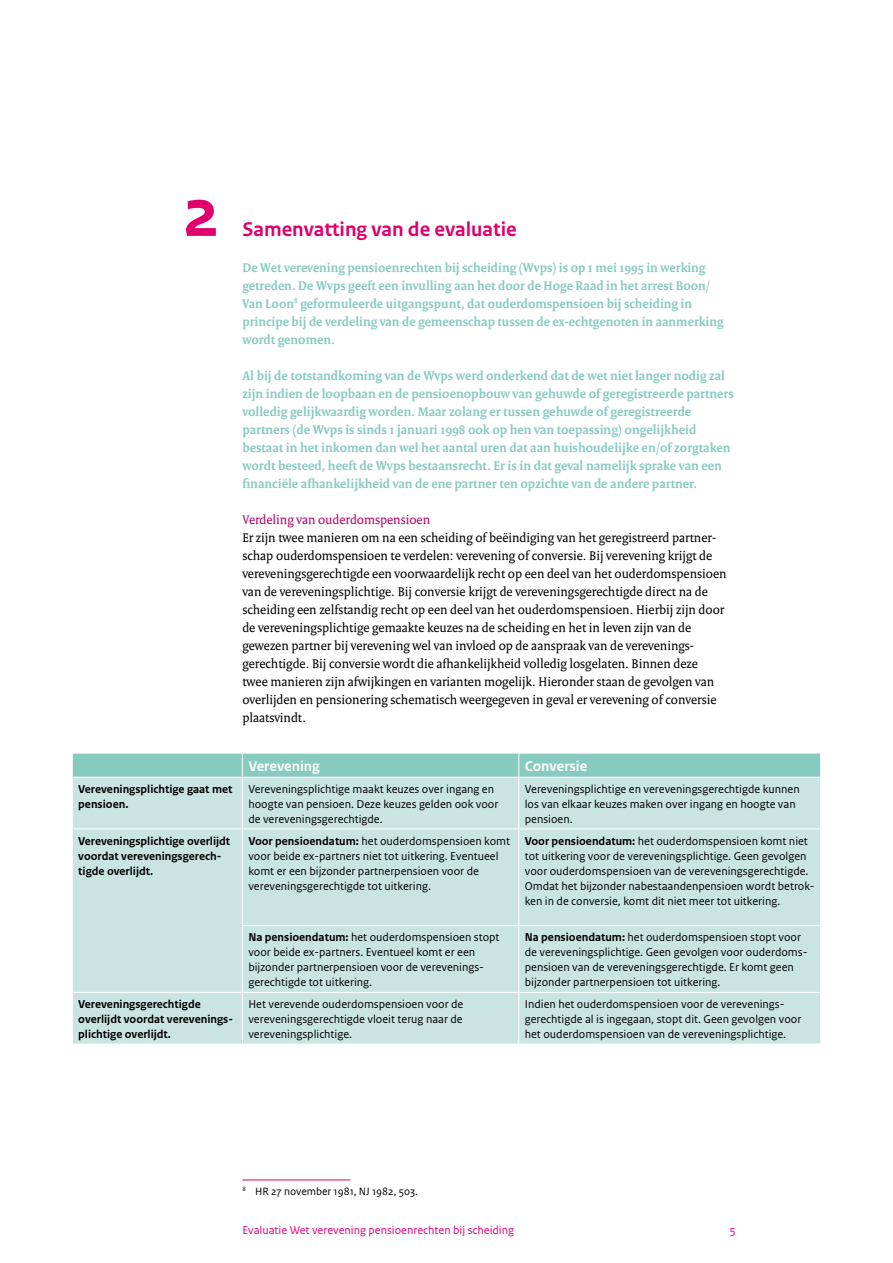
<style>
.page{position:relative;width:893px;height:1263px;background:#fff}
.page>*{position:absolute;margin:0;border:0;box-sizing:border-box;transform-origin:0 0}
._04_RO_Paragraafkop{font:700 72px "Rijksoverheid Sans Text";color:#df006c}
._04_RO_Paragraafkop-2{font:700 21px "Rijksoverheid Sans Text";color:#df006c}
._30_RO_Tabel_Kop{font:700 15px "Rijksoverheid Sans Text";color:#fff}
._09_RO_Inleiding{font:700 13.5px/18px "Rijksoverheid Serif";color:#86cac0}
._10_RO_Broodtekst{font:13.5px/18px "Rijksoverheid Serif";color:#000}
._07_RO_Tussenkop{font:13.5px "Rijksoverheid Serif";color:#b80066}
._32_RO_Tabel_Broodte{font:12px/15px "Rijksoverheid Sans Text";color:#000}
._31_RO_Tabel_Tussenk{font:700 12px/15px "Rijksoverheid Sans Text";color:#000}
.t1{font:12px "Rijksoverheid Sans Text";color:#e5007b}
._14_RO_Voetnoot{font:11.25px "Rijksoverheid Sans Text";color:#000}
.s1{font-weight:700}
</style>
<div class="page">
<hr style="left:242px;top:1179px;width:108px;height:1px;background:#df006c">
<div style="left:73px;top:778px;width:747px;height:266px;background:#cae5e1"></div>
<svg style="left:72px;top:753px;width:749px;height:24px;background:#8bccc2"></svg>
<hr style="left:242px;top:777px;width:1px;height:51px;background:#fff">
<hr style="left:518px;top:777px;width:1px;height:51px;background:#fff">
<hr style="left:72px;top:828px;width:170px;height:1px;background:#fff">
<hr style="left:242px;top:828px;width:277px;height:1px;background:#fff">
<hr style="left:242px;top:829px;width:1px;height:96px;background:#fff">
<hr style="left:519px;top:828px;width:302px;height:1px;background:#fff">
<hr style="left:518px;top:829px;width:1px;height:96px;background:#fff">
<hr style="left:242px;top:925px;width:277px;height:1px;background:#fff">
<hr style="left:242px;top:926px;width:1px;height:66px;background:#fff">
<hr style="left:519px;top:925px;width:302px;height:1px;background:#fff">
<hr style="left:518px;top:926px;width:1px;height:66px;background:#fff">
<hr style="left:72px;top:992px;width:170px;height:1px;background:#fff">
<hr style="left:242px;top:992px;width:277px;height:1px;background:#fff">
<hr style="left:242px;top:993px;width:1px;height:51px;background:#fff">
<hr style="left:519px;top:992px;width:302px;height:1px;background:#fff">
<hr style="left:518px;top:993px;width:1px;height:51px;background:#fff">
<p class="_04_RO_Paragraafkop" style="left:183px;top:172px;width:38px">2</p>
<p class="_04_RO_Paragraafkop-2" style="left:242px;top:217px;width:276px">Samenvatting van de evaluatie</p>
<p class="_09_RO_Inleiding" style="left:242px;top:258px;width:483px">De Wet verevening pensioenrechten bij scheiding (Wvps) is op 1 mei 1995 in werking getreden. De Wvps geeft een invulling aan het door de Hoge Raad in het arrest Boon/ Van Loon<sup>8</sup> geformuleerde uitgangspunt, dat ouderdomspensioen bij scheiding in principe bij de verdeling van de gemeenschap tussen de ex-echtgenoten in aanmerking wordt genomen.</p>
<p class="_09_RO_Inleiding" style="left:242px;top:366px;width:493px">Al bij de totstandkoming van de Wvps werd onderkend dat de wet niet langer nodig zal zijn indien de loopbaan en de pensioenopbouw van gehuwde of geregistreerde partners volledig gelijkwaardig worden. Maar zolang er tussen gehuwde of geregistreerde partners (de Wvps is sinds 1 januari 1998 ook op hen van toepassing) ongelijkheid bestaat in het inkomen dan wel het aantal uren dat aan huishoudelijke en/of zorgtaken wordt besteed, heeft de Wvps bestaansrecht. Er is in dat geval namelijk sprake van een financiële afhankelijkheid van de ene partner ten opzichte van de andere partner.</p>
<p class="_07_RO_Tussenkop" style="left:242px;top:511px;width:189px">Verdeling van ouderdomspensioen</p>
<p class="_10_RO_Broodtekst" style="left:242px;top:528px;width:486px">Er zijn twee manieren om na een scheiding of beëindiging van het geregistreerd partner&shy;schap ouderdomspensioen te verdelen: verevening of conversie. Bij verevening krijgt de vereveningsgerechtigde een voorwaardelijk recht op een deel van het ouderdomspensioen van de vereveningsplichtige. Bij conversie krijgt de vereveningsgerechtigde direct na de scheiding een zelfstandig recht op een deel van het ouderdomspensioen. Hierbij zijn door de vereveningsplichtige gemaakte keuzes na de scheiding en het in leven zijn van de gewezen partner bij verevening wel van invloed op de aanspraak van de verevenings&shy;gerechtigde. Bij conversie wordt die afhankelijkheid volledig losgelaten. Binnen deze twee manieren zijn afwijkingen en varianten mogelijk. Hieronder staan de gevolgen van overlijden en pensionering schematisch weergegeven in geval er verevening of conversie plaatsvindt.</p>
<p class="_30_RO_Tabel_Kop" style="left:248px;top:758px;width:73px">Verevening</p>
<p class="_30_RO_Tabel_Kop" style="left:525px;top:758px;width:64px">Conversie</p>
<p class="_31_RO_Tabel_Tussenk" style="left:78px;top:782px;width:156px">Vereveningsplichtige gaat met pensioen.</p>
<p class="_32_RO_Tabel_Broodte" style="left:248px;top:782px;width:252px">Vereveningsplichtige maakt keuzes over ingang en hoogte van pensioen. Deze keuzes gelden ook voor de vereveningsgerechtigde.</p>
<p class="_32_RO_Tabel_Broodte" style="left:525px;top:782px;width:276px">Vereveningsplichtige en vereveningsgerechtigde kunnen los van elkaar keuzes maken over ingang en hoogte van pensioen.</p>
<p class="_31_RO_Tabel_Tussenk" style="left:78px;top:833px;width:153px">Vereveningsplichtige overlijdt voordat vereveningsgerech&shy;tigde overlijdt.</p>
<p class="_32_RO_Tabel_Broodte" style="left:248px;top:833px;width:263px"><span class="s1">Voor pensioendatum:</span> het ouderdomspensioen komt voor beide ex-partners niet tot uitkering. Eventueel komt er een bijzonder partnerpensioen voor de vereveningsgerechtigde tot uitkering.</p>
<p class="_32_RO_Tabel_Broodte" style="left:525px;top:833px;width:291px"><span class="s1">Voor pensioendatum:</span> het ouderdomspensioen komt niet tot uitkering voor de vereveningsplichtige. Geen gevolgen voor ouderdomspensioen van de vereveningsgerechtigde.<br>Omdat het bijzonder nabestaandenpensioen wordt betrok&shy;ken in de conversie, komt dit niet meer tot uitkering.</p>
<p class="_32_RO_Tabel_Broodte" style="left:248px;top:930px;width:253px"><span class="s1">Na pensioendatum:</span> het ouderdomspensioen stopt voor beide ex-partners. Eventueel komt er een bijzonder partnerpensioen voor de verevenings&shy;gerechtigde tot uitkering.</p>
<p class="_32_RO_Tabel_Broodte" style="left:525px;top:930px;width:284px"><span class="s1">Na pensioendatum:</span> het ouderdomspensioen stopt voor de vereveningsplichtige. Geen gevolgen voor ouderdoms&shy;pensioen van de vereveningsgerechtigde. Er komt geen bijzonder partnerpensioen tot uitkering.</p>
<p class="_31_RO_Tabel_Tussenk" style="left:78px;top:997px;width:156px">Vereveningsgerechtigde overlijdt voordat verevenings&shy;plichtige overlijdt.</p>
<p class="_32_RO_Tabel_Broodte" style="left:248px;top:997px;width:217px;text-align:justify">Het verevende ouderdomspensioen voor de vereveningsgerechtigde vloeit terug naar de vereveningsplichtige.</p>
<p class="_32_RO_Tabel_Broodte" style="left:525px;top:997px;width:278px">Indien het ouderdomspensioen voor de verevenings&shy;gerechtigde al is ingegaan, stopt dit. Geen gevolgen voor het ouderdomspensioen van de vereveningsplichtige.</p>
<p class="_14_RO_Voetnoot" style="left:242px;top:1185px;width:177px"><sup>8</sup> HR 27 november 1981, NJ 1982, 503.</p>
<p class="t1" style="left:242px;top:1223px;width:273px">Evaluatie Wet verevening pensioenrechten bij scheiding</p>
<p class="t1" style="left:730px;top:1223px;width:7px">5</p>
</div>
